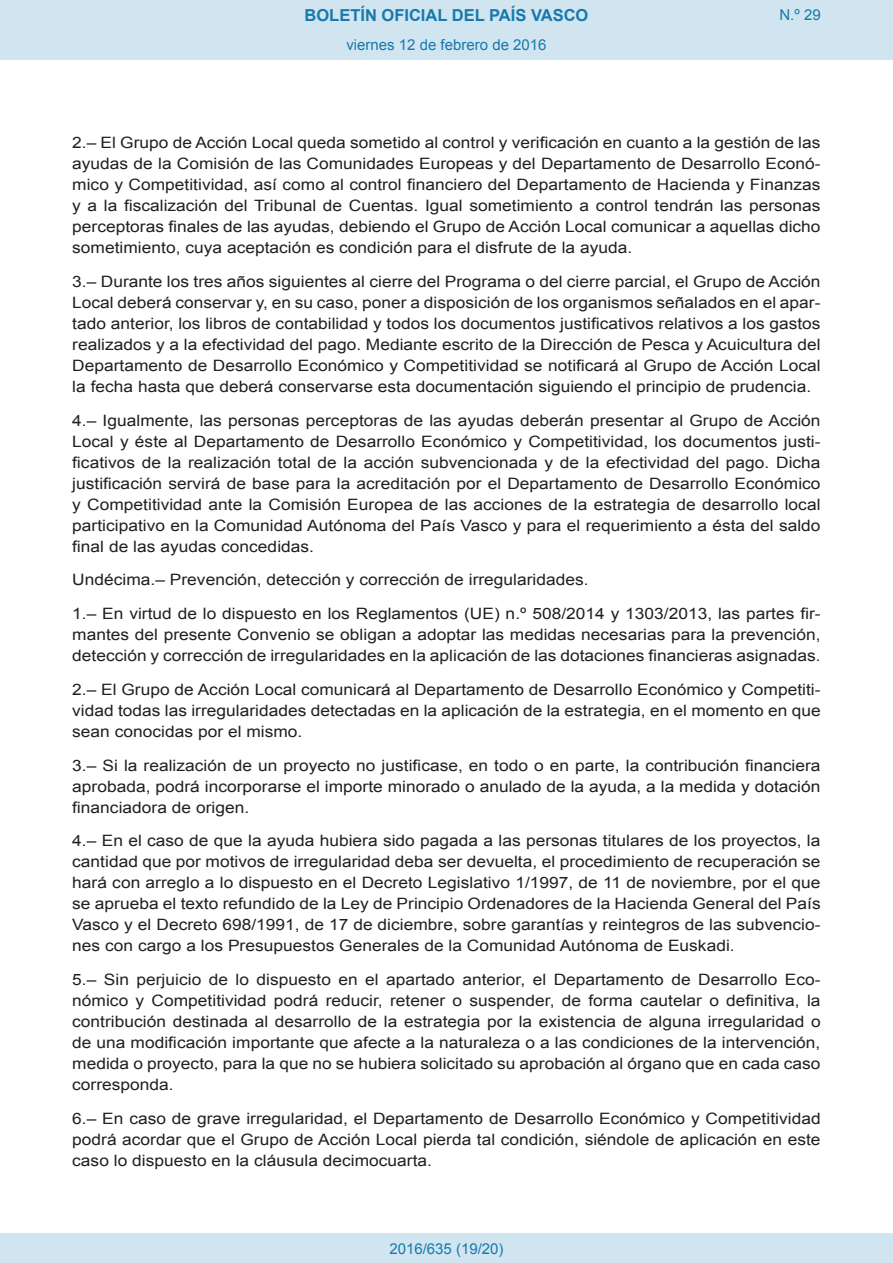
<style>
.page{position:relative;width:893px;height:1263px;background:#fff}
.page>*{position:absolute;margin:0;border:0;box-sizing:border-box;transform-origin:0 0}
.t1{font:700 16.5px "Arial";color:#1879ad}
.BOPVDetalle{font:15.6px/21px "Arial";color:#231f20;text-align:justify;scale:1.11 1}
.Paginacion_Centro{font:15px "Arial";color:#1879ad}
</style>
<div class="page">
<div style="left:0;top:0;width:893px;height:60px;background:#d0e5f0"></div>
<div style="left:0;top:1233px;width:893px;height:30px;background:#d0e5f0"></div>
<p class="t1" style="left:305px;top:4px;width:285px">BOLETÍN OFICIAL DEL PAÍS VASCO</p>
<p class="Paginacion_Centro" style="left:346px;top:35px;width:202px">viernes 12 de febrero de 2016</p>
<p class="Paginacion_Centro" style="left:779px;top:5px;width:43px">N.º 29</p>
<p class="BOPVDetalle" style="left:72px;top:132px;width:676px">2.– El Grupo de Acción Local queda sometido al control y verificación en cuanto a la gestión de las ayudas de la Comisión de las Comunidades Europeas y del Departamento de Desarrollo Econó&shy;mico y Competitividad, así como al control financiero del Departamento de Hacienda y Finanzas y a la fiscalización del Tribunal de Cuentas. Igual sometimiento a control tendrán las personas perceptoras finales de las ayudas, debiendo el Grupo de Acción Local comunicar a aquellas dicho sometimiento, cuya aceptación es condición para el disfrute de la ayuda.</p>
<p class="BOPVDetalle" style="left:72px;top:271px;width:676px">3.– Durante los tres años siguientes al cierre del Programa o del cierre parcial, el Grupo de Acción Local deberá conservar y, en su caso, poner a disposición de los organismos señalados en el apar&shy;tado anterior, los libros de contabilidad y todos los documentos justificativos relativos a los gastos realizados y a la efectividad del pago. Mediante escrito de la Dirección de Pesca y Acuicultura del Departamento de Desarrollo Económico y Competitividad se notificará al Grupo de Acción Local la fecha hasta que deberá conservarse esta documentación siguiendo el principio de prudencia.</p>
<p class="BOPVDetalle" style="left:72px;top:410px;width:676px">4.– Igualmente, las personas perceptoras de las ayudas deberán presentar al Grupo de Acción Local y éste al Departamento de Desarrollo Económico y Competitividad, los documentos justi&shy;ficativos de la realización total de la acción subvencionada y de la efectividad del pago. Dicha justificación servirá de base para la acreditación por el Departamento de Desarrollo Económico y Competitividad ante la Comisión Europea de las acciones de la estrategia de desarrollo local participativo en la Comunidad Autónoma del País Vasco y para el requerimiento a ésta del saldo final de las ayudas concedidas.</p>
<p class="BOPVDetalle" style="left:72px;top:570px;width:467px">Undécima.– Prevención, detección y corrección de irregularidades.</p>
<p class="BOPVDetalle" style="left:72px;top:603px;width:676px">1.– En virtud de lo dispuesto en los Reglamentos (UE) n.º 508/2014 y 1303/2013, las partes fir&shy;mantes del presente Convenio se obligan a adoptar las medidas necesarias para la prevención, detección y corrección de irregularidades en la aplicación de las dotaciones financieras asignadas.</p>
<p class="BOPVDetalle" style="left:72px;top:679px;width:676px">2.– El Grupo de Acción Local comunicará al Departamento de Desarrollo Económico y Competiti&shy;vidad todas las irregularidades detectadas en la aplicación de la estrategia, en el momento en que sean conocidas por el mismo.</p>
<p class="BOPVDetalle" style="left:72px;top:755px;width:676px">3.– Si la realización de un proyecto no justificase, en todo o en parte, la contribución financiera aprobada, podrá incorporarse el importe minorado o anulado de la ayuda, a la medida y dotación financiadora de origen.</p>
<p class="BOPVDetalle" style="left:72px;top:831px;width:676px">4.– En el caso de que la ayuda hubiera sido pagada a las personas titulares de los proyectos, la cantidad que por motivos de irregularidad deba ser devuelta, el procedimiento de recuperación se hará con arreglo a lo dispuesto en el Decreto Legislativo 1/1997, de 11 de noviembre, por el que se aprueba el texto refundido de la Ley de Principio Ordenadores de la Hacienda General del País Vasco y el Decreto 698/1991, de 17 de diciembre, sobre garantías y reintegros de las subvencio&shy;nes con cargo a los Presupuestos Generales de la Comunidad Autónoma de Euskadi.</p>
<p class="BOPVDetalle" style="left:72px;top:969px;width:676px">5.– Sin perjuicio de lo dispuesto en el apartado anterior, el Departamento de Desarrollo Eco&shy;nómico y Competitividad podrá reducir, retener o suspender, de forma cautelar o definitiva, la contribución destinada al desarrollo de la estrategia por la existencia de alguna irregularidad o de una modificación importante que afecte a la naturaleza o a las condiciones de la intervención, medida o proyecto, para la que no se hubiera solicitado su aprobación al órgano que en cada caso corresponda.</p>
<p class="BOPVDetalle" style="left:72px;top:1108px;width:676px">6.– En caso de grave irregularidad, el Departamento de Desarrollo Económico y Competitividad podrá acordar que el Grupo de Acción Local pierda tal condición, siéndole de aplicación en este caso lo dispuesto en la cláusula decimocuarta.</p>
<p class="Paginacion_Centro" style="left:389px;top:1238px;width:116px">2016/635 (19/20)</p>
</div>
